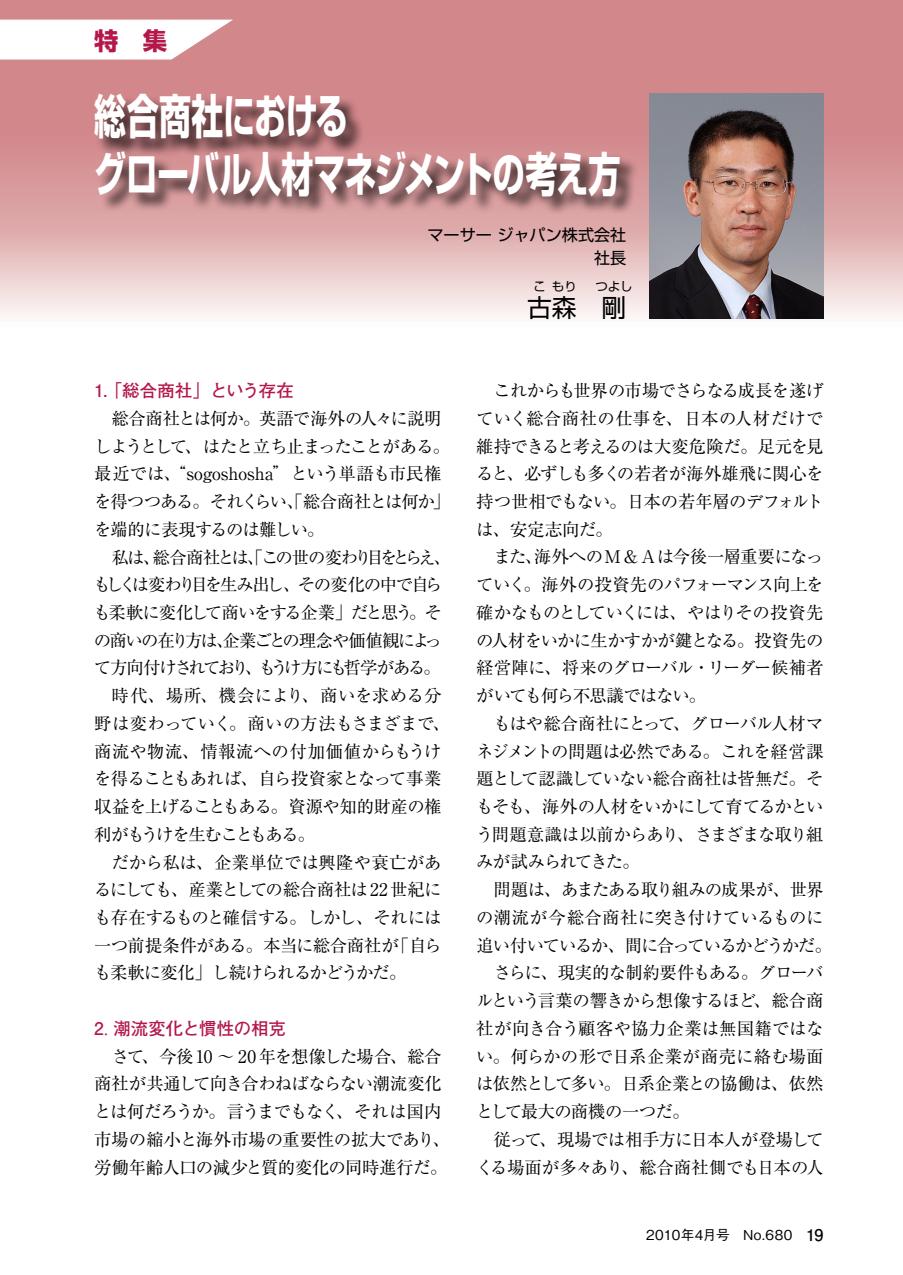
<style>
.page{position:relative;width:903px;height:1275px;background:#fff}
.page>*{position:absolute;margin:0;border:0;box-sizing:border-box;transform-origin:0 0}
.t1{font:700 47.07px/57.1px "Shin Go Pro";letter-spacing:-.02em;color:#fff;scale:.68 1}
.t2{font:24.85px "Shin Go Pro";color:#000}
.t3{font:700 24.32px "Shin Go Pro";color:#b41749}
.t4{font:17.32px/27.7px "Ryumin Pro";letter-spacing:-.045em;color:#000;text-align:justify}
.t5{font:17.32px "Ryumin Pro";letter-spacing:.005em;color:#000}
.t6{font:17.32px "Ryumin Pro";letter-spacing:-.025em;color:#000}
.t7{font:17.32px "Ryumin Pro";letter-spacing:-.08em;color:#000}
.t8{font:700 17.32px "Futo Go B101 Pro";color:#b41749}
.t9{font:17.32px "Ryumin Pro";letter-spacing:-.17em;color:#000}
.t10{font:17.32px "Ryumin Pro";letter-spacing:-.095em;color:#000}
.t11{font:17.32px "Ryumin Pro";letter-spacing:-.09em;color:#000}
.t12{font:17.32px "Ryumin Pro";letter-spacing:-.125em;color:#000}
.t13{font:17.32px "Ryumin Pro";letter-spacing:-.085em;color:#000}
.t14{font:17.32px "Ryumin Pro";letter-spacing:-.005em;color:#000}
.t15{font:17.32px "Ryumin Pro";letter-spacing:-.065em;color:#000}
.t16{font:17.32px "Ryumin Pro";letter-spacing:.02em;color:#000}
.t17{font:17.32px "Ryumin Pro";letter-spacing:.01em;color:#000}
.t18{font:17.32px "Ryumin Pro";letter-spacing:-.075em;color:#000}
.t19{font:16.1px/22.9px "Shin Go Pro";color:#000;text-align:right}
.t20{font:500 13.65px "Gothic BBB Pro";letter-spacing:.025em;color:#000}
.t21{font:12.42px "Shin Go Pro";color:#000}
.s1{font-family:"Ryumin Pro";font-weight:400}
.s2{font-family:"Futo Go B101 Pro";font-weight:700;font-size:16.1px}
</style>
<div class="page">
<svg style="left:0;top:0;width:903px;height:319px;background:#dca4a6"></svg>
<img style="left:650px;top:93px;width:173px;height:226px">
<div style="left:95px;top:95px;width:599px;height:161px;background:#000;opacity:.75"></div>
<svg style="left:0;top:20px;width:233px;height:40px"></svg>
<h3 class="t3" style="left:94px;top:21px;width:74px">特　集</h3>
<h1 class="t1" style="left:94px;top:83px;width:775px">総合商社における<br>グローバル人材マネジメントの考え方</h1>
<p class="t19" style="left:427px;top:222px;width:200px">マーサー ジャパン株式会社社長</p>
<h2 class="t2" style="left:527px;top:287px;width:51px">古森</h2>
<p class="t21" style="left:533px;top:276px;width:14px">こ</p>
<p class="t21" style="left:552px;top:276px;width:26px">もり</p>
<p class="t21" style="left:595px;top:276px;width:39px">つよし</p>
<h2 class="t2" style="left:601px;top:287px;width:26px">剛</h2>
<p class="t8" style="left:94px;top:377px;width:201px">1. 「総合商社」という存在</p>
<p class="t4" style="left:94px;top:403px;width:357px;text-align:left;text-indent:17px">総合商社とは何か。英語で海外の人々に説明しようとして、はたと立ち止まったことがある。最近では、“sogoshosha”という単語も市民権を得つつある。それくらい、「総合商社とは何か」を端的に表現するのは難しい。</p>
<p class="t9" style="left:111px;top:543px;width:341px">私は、総合商社とは、「この世の変わり目をとらえ、</p>
<p class="t10" style="left:93px;top:571px;width:350px">もしくは変わり目を生み出し、その変化の中で自ら</p>
<p class="t13" style="left:93px;top:599px;width:350px">も柔軟に変化して商いをする企業」だと思う。そ</p>
<p class="t11" style="left:94px;top:627px;width:350px">の商いの在り方は、企業ごとの理念や価値観によっ</p>
<p class="t12" style="left:94px;top:654px;width:348px">て方向付けされており、もうけ方にも哲学がある。</p>
<p class="t5" style="left:112px;top:682px;width:331px">時代、場所、機会により、商いを求める分</p>
<p class="t14" style="left:94px;top:710px;width:357px">野は変わっていく。商いの方法もさまざまで、</p>
<p class="t16" style="left:94px;top:737px;width:349px">商流や物流、情報流への付加価値からもうけ</p>
<p class="t4" style="left:94px;top:764px;width:349px">を得ることもあれば、自ら投資家となって事業</p>
<p class="t4" style="left:94px;top:792px;width:349px">収益を上げることもある。資源や知的財産の権</p>
<p class="t18" style="left:94px;top:821px;width:222px">利がもうけを生むこともある。</p>
<p class="t5" style="left:112px;top:848px;width:331px">だから私は、企業単位では興隆や衰亡があ</p>
<p class="t4" style="left:94px;top:875px;width:349px">るにしても、産業としての総合商社は 22 世紀に</p>
<p class="t15" style="left:94px;top:904px;width:349px">も存在するものと確信する。しかし、それには</p>
<p class="t6" style="left:94px;top:932px;width:349px">一つ前提条件がある。本当に総合商社が「自ら</p>
<p class="t7" style="left:94px;top:959px;width:314px">も柔軟に変化」し続けられるかどうかだ。</p>
<p class="t8" style="left:94px;top:1014px;width:193px">2<span class="s1">.</span> 潮流変化と慣性の相克</p>
<p class="t4" style="left:94px;top:1041px;width:357px;text-align:center">さて、今後10 〜 20 年を想像した場合、総合<br>商社が共通して向き合わねばならない潮流変化とは何だろうか。言うまでもなく、それは国内市場の縮小と海外市場の重要性の拡大であり、労働年齢人口の減少と質的変化の同時進行だ。</p>
<p class="t4" style="left:476px;top:376px;width:349px;text-indent:17px">これからも世界の市場でさらなる成長を遂げていく総合商社の仕事を、日本の人材だけで維持できると考えるのは大変危険だ。足元を見ると、必ずしも多くの若者が海外雄飛に関心を持つ世相でもない。日本の若年層のデフォルトは、安定志向だ。</p>
<p class="t4" style="left:476px;top:542px;width:349px;text-indent:17px">また、海外へのM＆Aは今後一層重要になっていく。海外の投資先のパフォーマンス向上を確かなものとしていくには、やはりその投資先の人材をいかに生かすかが鍵となる。投資先の経営陣に、将来のグローバル・リーダー候補者がいても何ら不思議ではない。</p>
<p class="t4" style="left:476px;top:708px;width:349px;text-indent:17px">もはや総合商社にとって、グローバル人材マネジメントの問題は必然である。これを経営課題として認識していない総合商社は皆無だ。そもそも、海外の人材をいかにして育てるかという問題意識は以前からあり、さまざまな取り組みが試みられてきた。</p>
<p class="t4" style="left:494px;top:875px;width:331px">問題は、あまたある取り組みの成果が、世界</p>
<p class="t5" style="left:476px;top:904px;width:349px">の潮流が今総合商社に突き付けているものに</p>
<p class="t7" style="left:476px;top:931px;width:357px">追い付いているか、間に合っているかどうかだ。</p>
<p class="t4" style="left:494px;top:958px;width:331px">さらに、現実的な制約要件もある。グローバ</p>
<p class="t4" style="left:476px;top:986px;width:349px">ルという言葉の響きから想像するほど、総合商</p>
<p class="t5" style="left:476px;top:1015px;width:349px">社が向き合う顧客や協力企業は無国籍ではな</p>
<p class="t17" style="left:476px;top:1042px;width:349px">い。何らかの形で日系企業が商売に絡む場面</p>
<p class="t4" style="left:476px;top:1069px;width:349px">は依然として多い。日系企業との協働は、依然</p>
<p class="t4" style="left:476px;top:1096px;width:215px">として最大の商機の一つだ。</p>
<p class="t4" style="left:494px;top:1124px;width:331px">従って、現場では相手方に日本人が登場して</p>
<p class="t6" style="left:476px;top:1153px;width:349px">くる場面が多々あり、総合商社側でも日本の人</p>
<p class="t20" style="left:646px;top:1224px;width:179px">2010年4月号　No.680　<span class="s2">19</span></p>
</div>
